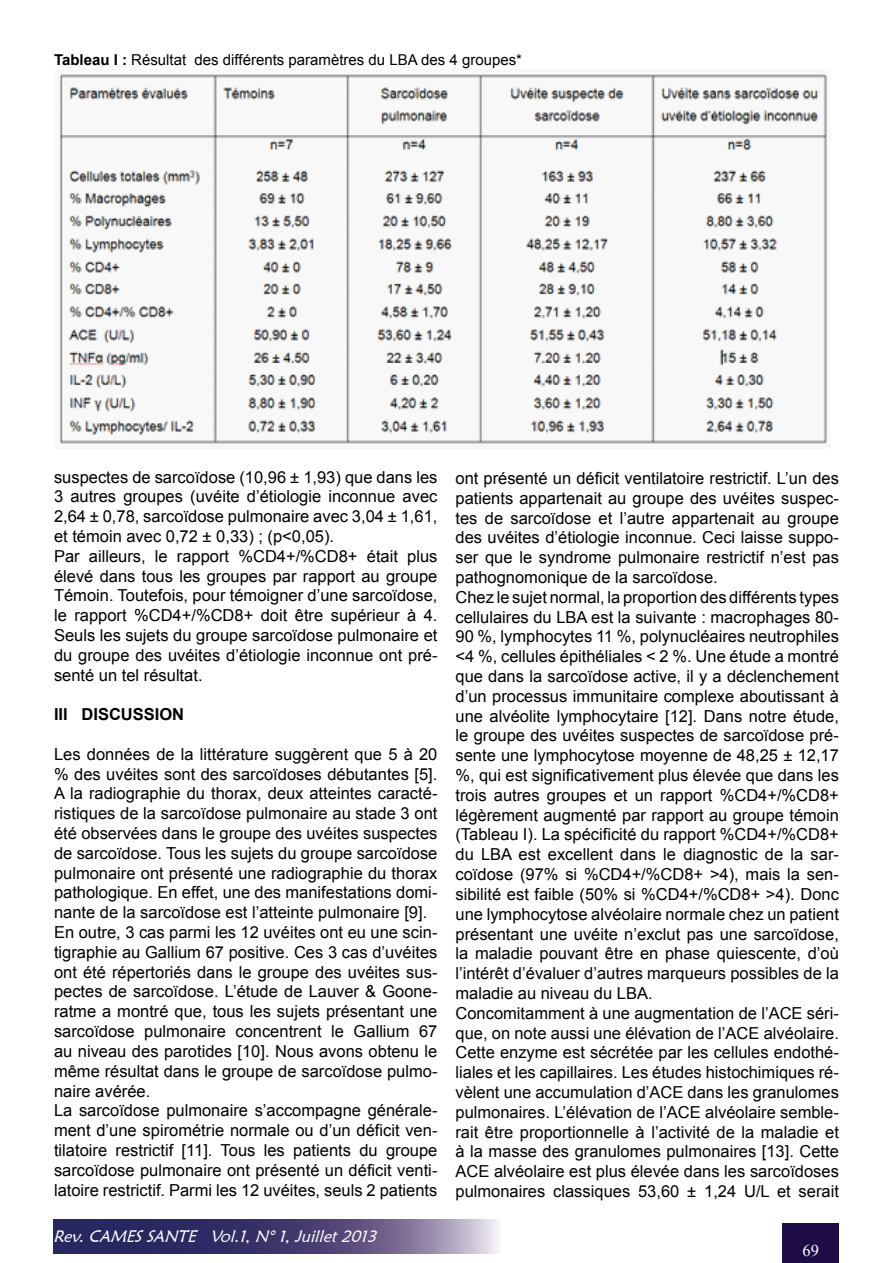
<style>
.page{position:relative;width:893px;height:1263px;background:#fff}
.page>*{position:absolute;margin:0;border:0;box-sizing:border-box;transform-origin:0 0}
.t1{font:16.5px/19.8px "Arial";color:#000}
.t2{font:italic 16.5px "Maiandra GD";color:#fdfefd}
.t3{font:700 16.5px "Arial";color:#000}
.t4{font:16.5px "Times New Roman";color:#fff}
.t5{font:15px "Arial";color:#000}
.s1{font-weight:700}
</style>
<div class="page">
<div style="left:782px;top:1223px;width:57px;height:40px;background:#1d0c46"></div>
<svg style="left:53px;top:1219px;width:445px;height:34px;background:#554e7d"></svg>
<img style="left:59px;top:74px;width:768px;height:370px">
<p class="t5" style="left:54px;top:50px;width:470px"><span class="s1">TABLEAU I :</span> Résultat des différents paramètres du LBA des 4 groupes*</p>
<p class="t1" style="left:54px;top:467px;width:385px">suspectes de sarcoïdose (10,96 ± 1,93) que dans les 3 autres groupes (uvéite d’étiologie inconnue avec 2,64 ± 0,78, sarcoïdose pulmonaire avec 3,04 ± 1,61, et témoin avec 0,72 ± 0,33) ; (p&lt;0,05).<br>Par ailleurs, le rapport %CD4+/%CD8+ était plus élevé dans tous les groupes par rapport au groupe Témoin. Toutefois, pour témoigner d’une sarcoïdose, le rapport %CD4+/%CD8+ doit être supérieur à 4.<br>Seuls les sujets du groupe sarcoïdose pulmonaire et du groupe des uvéites d’étiologie inconnue ont pré&shy;senté un tel résultat.</p>
<p class="t3" style="left:54px;top:703px;width:51px">III DISCUSSION</p>
<p class="t1" style="left:54px;top:744px;width:385px">Les données de la littérature suggèrent que 5 à 20 % des uvéites sont des sarcoïdoses débutantes [5].<br>A la radiographie du thorax, deux atteintes caracté&shy;ristiques de la sarcoïdose pulmonaire au stade 3 ont été observées dans le groupe des uvéites suspectes de sarcoïdose. Tous les sujets du groupe sarcoïdose pulmonaire ont présenté une radiographie du thorax pathologique. En effet, une des manifestations domi&shy;nante de la sarcoïdose est l’atteinte pulmonaire [9].<br>En outre, 3 cas parmi les 12 uvéites ont eu une scin&shy;tigraphie au Gallium 67 positive. Ces 3 cas d’uvéites ont été répertoriés dans le groupe des uvéites sus&shy;pectes de sarcoïdose. L’étude de Lauver &amp; Goone&shy;ratme a montré que, tous les sujets présentant une sarcoïdose pulmonaire concentrent le Gallium 67 au niveau des parotides [10]. Nous avons obtenu le même résultat dans le groupe de sarcoïdose pulmo&shy;naire avérée.<br>La sarcoïdose pulmonaire s’accompagne générale&shy;ment d’une spirométrie normale ou d’un déficit ven&shy;tilatoire restrictif [11]. Tous les patients du groupe sarcoïdose pulmonaire ont présenté un déficit venti&shy;latoire restrictif. Parmi les 12 uvéites, seuls 2 patients</p>
<p class="t2" style="left:53px;top:1226px;width:330px">Rev.CAMESSANTE Vol.1,N°1,Juillet2013</p>
<p class="t1" style="left:455px;top:468px;width:385px">ont présenté un déficit ventilatoire restrictif. L’un des patients appartenait au groupe des uvéites suspec&shy;tes de sarcoïdose et l’autre appartenait au groupe des uvéites d’étiologie inconnue. Ceci laisse suppo&shy;ser que le syndrome pulmonaire restrictif n’est pas pathognomonique de la sarcoïdose.<br>Chez le sujet normal, la proportion des différents types cellulaires du LBA est la suivante : macrophages 80- 90 %, lymphocytes 11 %, polynucléaires neutrophiles &lt;4 %, cellules épithéliales &lt; 2 %. Une étude a montré que dans la sarcoïdose active, il y a déclenchement d’un processus immunitaire complexe aboutissant à une alvéolite lymphocytaire [12]. Dans notre étude, le groupe des uvéites suspectes de sarcoïdose pré&shy;sente une lymphocytose moyenne de 48,25 ± 12,17 %, qui est significativement plus élevée que dans les trois autres groupes et un rapport %CD4+/%CD8+ légèrement augmenté par rapport au groupe témoin (Tableau I). La spécificité du rapport %CD4+/%CD8+ du LBA est excellent dans le diagnostic de la sar&shy;coïdose (97% si %CD4+/%CD8+ &gt;4), mais la sen&shy;sibilité est faible (50% si %CD4+/%CD8+ &gt;4). Donc une lymphocytose alvéolaire normale chez un patient présentant une uvéite n’exclut pas une sarcoïdose, la maladie pouvant être en phase quiescente, d’où l’intérêt d’évaluer d’autres marqueurs possibles de la maladie au niveau du LBA.<br>Concomitamment à une augmentation de l’ACE séri&shy;que, on note aussi une élévation de l’ACE alvéolaire.<br>Cette enzyme est sécrétée par les cellules endothé&shy;liales et les capillaires. Les études histochimiques ré&shy;vèlent une accumulation d’ACE dans les granulomes pulmonaires. L’élévation de l’ACE alvéolaire semble&shy;rait être proportionnelle à l’activité de la maladie et à la masse des granulomes pulmonaires [13]. Cette ACE alvéolaire est plus élevée dans les sarcoïdoses pulmonaires classiques 53,60 ± 1,24 U/L et serait</p>
<p class="t4" style="left:802px;top:1239px;width:18px">69</p>
</div>
